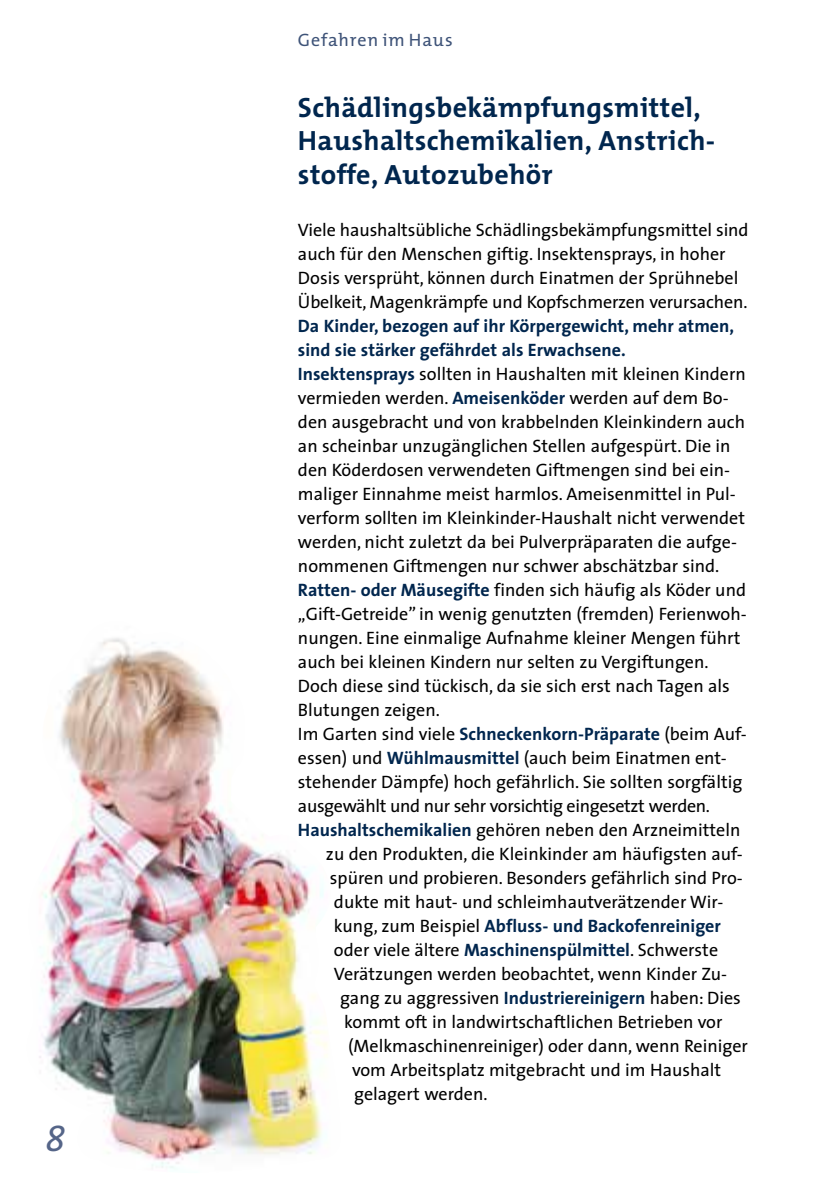
<style>
.page{position:relative;width:840px;height:1191px;background:#fff}
.page>*{position:absolute;margin:0;border:0;box-sizing:border-box;transform-origin:0 0}
.t1{font:italic 36px "The Sans";color:#556588}
.t2{font:700 28px/33.6px "The Mix";letter-spacing:.015em;color:#00264e}
.t3{font:18px/24px "The Sans";color:#000}
.t4{font:700 18px "The Sans";color:#00264e}
.t5{font:18px "The Sans";letter-spacing:-.02em;color:#000}
.t6{font:18px "The Mix";letter-spacing:.05em;color:#3e5378}
.s1{font-weight:700;color:#00264e}
.s2{font-weight:400;color:#000}
</style>
<div class="page">
<img style="left:39px;top:638px;width:289px;height:532px">
<h1 class="t1" style="left:45px;top:1108px;width:21px">8</h1>
<p class="t6" style="left:298px;top:25px;width:156px">Gefahren im Haus</p>
<h2 class="t2" style="left:298px;top:90px;width:418px">Schädlingsbekämpfungsmittel,<br>Haushaltschemikalien, Anstrich&shy;stoffe, Autozubehör</h2>
<p class="t3" style="left:298px;top:217px;width:452px">Viele haushaltsübliche Schädlingsbekämpfungsmittel sind auch für den Menschen giftig. Insektensprays, in hoher Dosis versprüht, können durch Einatmen der Sprühnebel Übelkeit, Magenkrämpfe und Kopfschmerzen verursachen.</p>
<p class="t4" style="left:298px;top:311px;width:437px">Da Kinder, bezogen auf ihr Körpergewicht, mehr atmen,</p>
<p class="t4" style="left:298px;top:335px;width:329px">sind sie stärker gefährdet als Erwachsene.</p>
<p class="t3" style="left:298px;top:361px;width:449px"><span class="s1">Insektensprays</span> sollten in Haushalten mit kleinen Kindern</p>
<p class="t3" style="left:298px;top:385px;width:432px">vermieden werden. <span class="s1">Ameisenköder</span> werden auf dem Bo-</p>
<p class="t3" style="left:298px;top:409px;width:448px">den ausgebracht und von krabbelnden Kleinkindern auch</p>
<p class="t3" style="left:298px;top:433px;width:434px">an scheinbar unzugänglichen Stellen aufgespürt. Die in</p>
<p class="t3" style="left:298px;top:457px;width:433px">den Köderdosen verwendeten Giftmengen sind bei ein-</p>
<p class="t3" style="left:298px;top:481px;width:439px">maliger Einnahme meist harmlos. Ameisenmittel in Pul-</p>
<p class="t3" style="left:298px;top:505px;width:448px">verform sollten im Kleinkinder-Haushalt nicht verwendet</p>
<p class="t3" style="left:298px;top:529px;width:440px">werden, nicht zuletzt da bei Pulverpräparaten die aufge-</p>
<p class="t3" style="left:298px;top:553px;width:422px">nommenen Giftmengen nur schwer abschätzbar sind.</p>
<p class="t3" style="left:298px;top:577px;width:449px"><span class="s1">Ratten- oder Mäusegifte</span> finden sich häufig als Köder und</p>
<p class="t3" style="left:298px;top:601px;width:450px">„Gift-Getreide” in wenig genutzten (fremden) Ferienwoh-</p>
<p class="t3" style="left:298px;top:625px;width:443px">nungen. Eine einmalige Aufnahme kleiner Mengen führt</p>
<p class="t3" style="left:298px;top:649px;width:412px">auch bei kleinen Kindern nur selten zu Vergiftungen.</p>
<p class="t3" style="left:298px;top:673px;width:433px">Doch diese sind tückisch, da sie sich erst nach Tagen als</p>
<p class="t3" style="left:298px;top:697px;width:143px">Blutungen zeigen.</p>
<p class="t3" style="left:298px;top:721px;width:450px">Im Garten sind viele <span class="s1">Schneckenkorn-Präparate</span> (beim Auf-</p>
<p class="t3" style="left:298px;top:745px;width:428px">essen) und <span class="s1">Wühlmausmittel</span> (auch beim Einatmen ent-</p>
<p class="t3" style="left:298px;top:769px;width:445px">stehender Dämpfe) hoch gefährlich. Sie sollten sorgfältig</p>
<p class="t5" style="left:298px;top:791px;width:413px">ausgewählt und nur sehr vorsichtig eingesetzt werden.</p>
<p class="t3" style="left:298px;top:817px;width:443px"><span class="s1">Haushaltschemikalien</span> gehören neben den Arzneimitteln</p>
<p class="t3" style="left:326px;top:841px;width:418px">zu den Produkten, die Kleinkinder am häufigsten auf-</p>
<p class="t3" style="left:330px;top:865px;width:410px">spüren und probieren. Besonders gefährlich sind Pro---</p>
<p class="t3" style="left:334px;top:889px;width:390px">dukte mit haut- und schleimhautverätzender Wir-</p>
<p class="t4" style="left:334px;top:911px;width:388px"><span class="s2">kung, zum Beispiel</span> Abfluss- und Backofenreiniger</p>
<p class="t3" style="left:334px;top:937px;width:385px">oder viele ältere <span class="s1">Maschinenspülmittel</span>. Schwerste</p>
<p class="t3" style="left:334px;top:961px;width:394px">Verätzungen werden beobachtet, wenn Kinder Zu-</p>
<p class="t3" style="left:340px;top:985px;width:402px">gang zu aggressiven <span class="s1">Industriereinigern</span> haben: Dies</p>
<p class="t3" style="left:344px;top:1009px;width:380px">kommt oft in landwirtschaftlichen Betrieben vor</p>
<p class="t3" style="left:348px;top:1033px;width:401px">(Melkmaschinenreiniger) oder dann, wenn Reiniger</p>
<p class="t3" style="left:352px;top:1057px;width:370px">vom Arbeitsplatz mitgebracht und im Haushalt</p>
<p class="t3" style="left:354px;top:1081px;width:135px">gelagert werden.</p>
</div>
